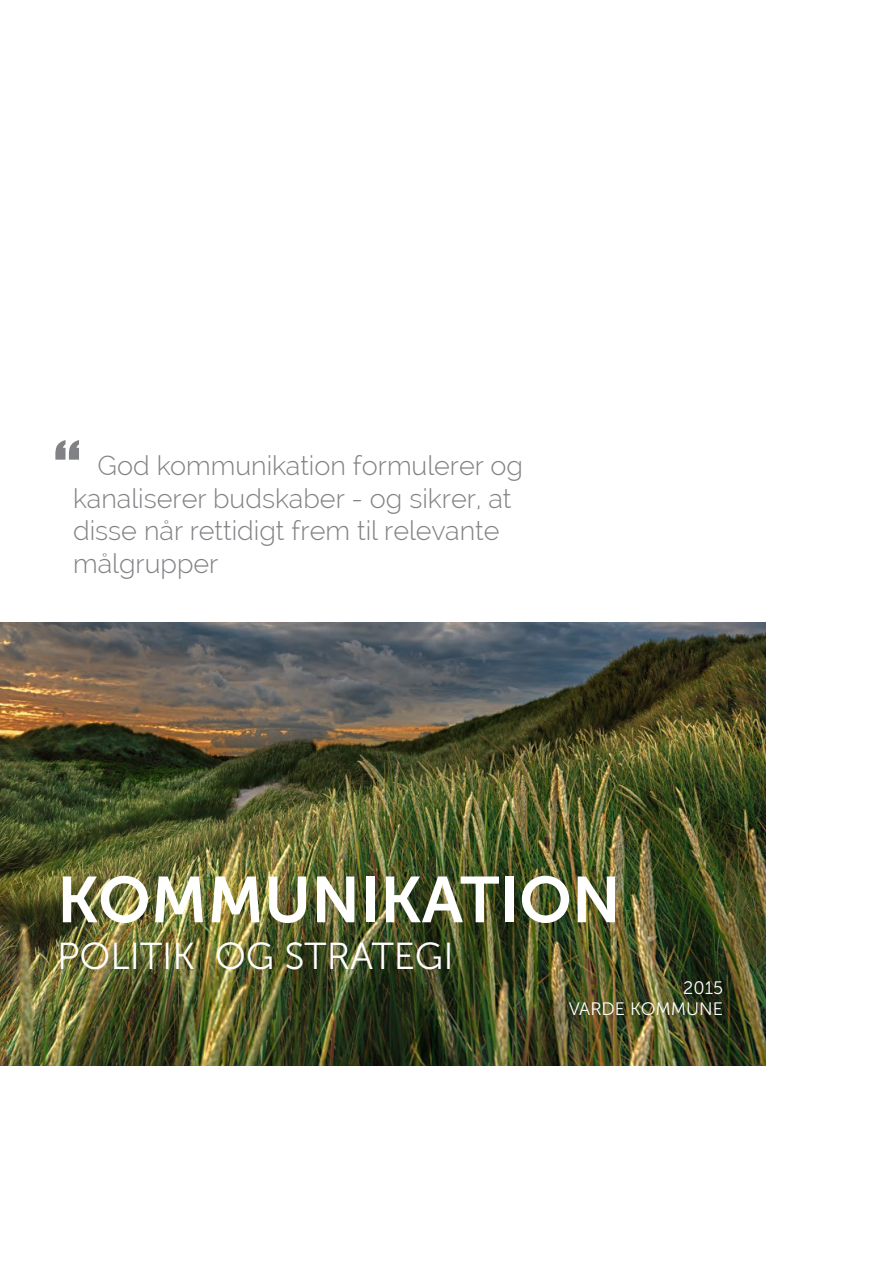
<style>
.page{position:relative;width:893px;height:1263px;background:#fff}
.page>*{position:absolute;margin:0;border:0;box-sizing:border-box;transform-origin:0 0}
.t1{font:76.5px "Impact";color:#808285}
.t2{font:64.5px "Museo Sans 700";color:#fff}
.t3{font:37.5px "Museo Sans 300";color:#fff}
.t4{font:300 27px "Raleway";color:#808285}
.t5{font:18px "Museo Sans 300";color:#fff}
</style>
<div class="page">
<img style="left:0;top:623px;width:765px;height:443px">
<p class="t1" style="left:80px;top:488px;width:28px;rotate:-180deg">”</p>
<p class="t4" style="left:98px;top:450px;width:427px">God kommunikation formulerer og</p>
<p class="t4" style="left:73px;top:482px;width:440px">kanaliserer budskaber - og sikrer, at</p>
<p class="t4" style="left:73px;top:515px;width:428px">disse når rettidigt frem til relevante</p>
<p class="t4" style="left:73px;top:547px;width:147px">målgrupper</p>
<p class="t2" style="left:57px;top:864px;width:565px">KOMMUNIKATION</p>
<p class="t3" style="left:57px;top:936px;width:398px">POLITIK OG STRATEGI</p>
<p class="t5" style="left:683px;top:978px;width:41px">2015</p>
<p class="t5" style="left:569px;top:999px;width:156px">VARDE KOMMUNE</p>
</div>
